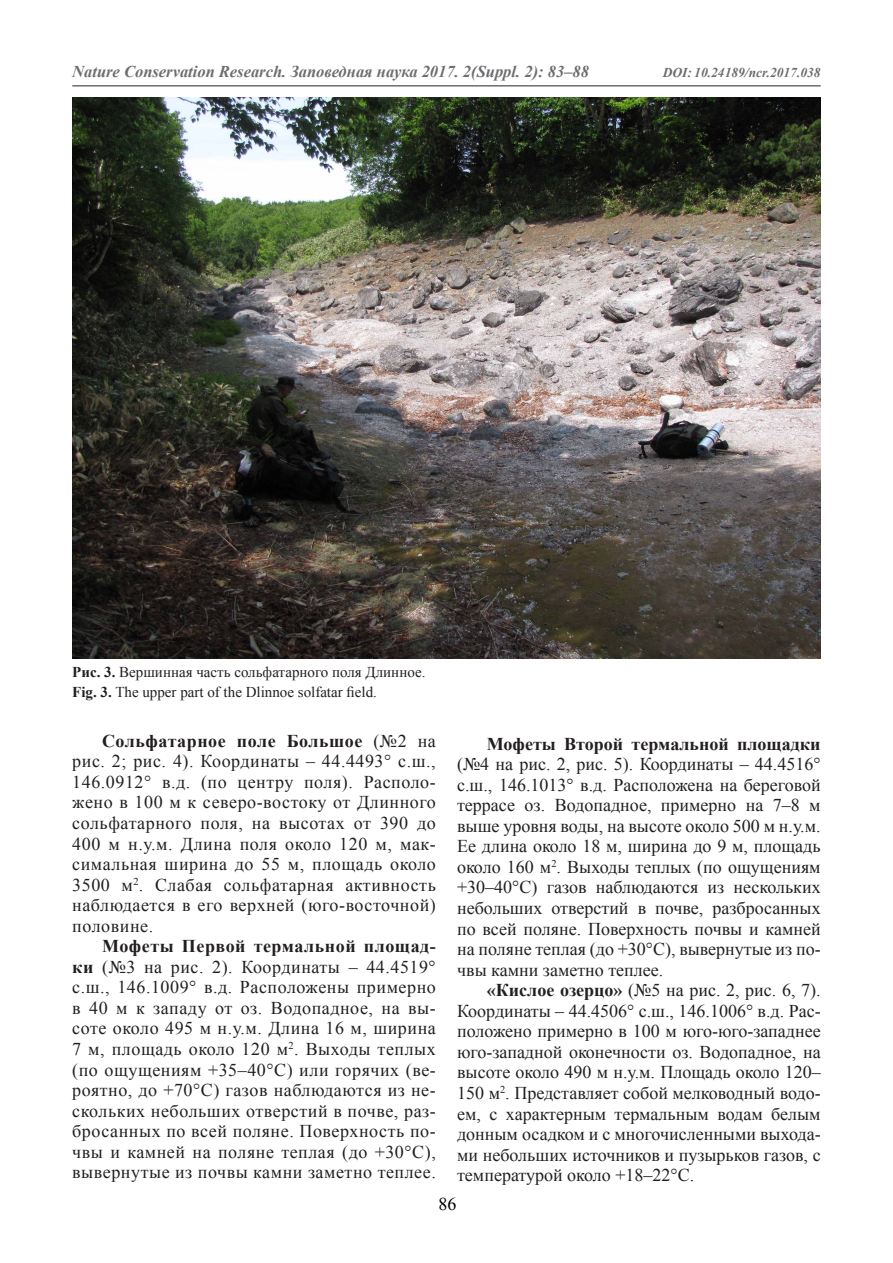
<style>
.page{position:relative;width:893px;height:1263px;background:#fff}
.page>*{position:absolute;margin:0;border:0;box-sizing:border-box;transform-origin:0 0}
.t1{font:18px/20.5px "Times New Roman";color:#231f20;text-align:justify}
.t2{font:18px "Times New Roman";color:#000}
.t3{font:italic 700 16.5px "Times New Roman";color:#6c6d70}
.t4{font:15px "Times New Roman";color:#231f20}
.t5{font:italic 700 13.5px "Times New Roman";color:#6c6d70}
.s1{font-weight:700}
</style>
<div class="page">
<hr style="left:72px;top:85px;width:749px;height:2px;background:#6c6d70">
<img style="left:72px;top:98px;width:749px;height:561px">
<p class="t3" style="left:72px;top:60px;width:518px">Nature Conservation Research. Заповедная наука 2017. 2(Suppl. 2): 83–88</p>
<p class="t5" style="left:663px;top:63px;width:159px">DOI: 10.24189/ncr.2017.038</p>
<p class="t4" style="left:72px;top:661px;width:355px"><span class="s1">Рис. 3.</span> Вершинная часть сольфатарного поля Длинное.</p>
<p class="t4" style="left:72px;top:682px;width:306px"><span class="s1">Fig. 3.</span> The upper part of the Dlinnoe solfatar field.</p>
<p class="t1" style="left:72px;top:730px;width:365px;text-indent:30px"><span class="s1">Сольфатарное поле Большое</span> (№2 на рис. 2; рис. 4). Координаты – 44.4493° с.ш., 146.0912° в.д. (по центру поля). Располо&shy;жено в 100 м к северо-востоку от Длинного сольфатарного поля, на высотах от 390 до 400 м н.у.м. Длина поля около 120 м, мак&shy;симальная ширина до 55 м, площадь около 3500 м<sup>2</sup>. Слабая сольфатарная активность наблюдается в его верхней (юго-восточной) половине.</p>
<p class="t1" style="left:72px;top:936px;width:365px;text-indent:30px"><span class="s1">Мофеты Первой термальной площад&shy;ки</span> (№3 на рис. 2). Координаты – 44.4519° с.ш., 146.1009° в.д. Расположены примерно в 40 м к западу от оз. Водопадное, на вы&shy;соте около 495 м н.у.м. Длина 16 м, ширина 7 м, площадь около 120 м<sup>2</sup>. Выходы теплых (по ощущениям +35–40°С) или горячих (ве&shy;роятно, до +70°С) газов наблюдаются из не&shy;скольких небольших отверстий в почве, раз&shy;бросанных по всей поляне. Поверхность по&shy;чвы и камней на поляне теплая (до +30°С), вывернутые из почвы камни заметно теплее.</p>
<p class="t1" style="left:457px;top:733px;width:365px;text-indent:30px"><span class="s1">Мофеты Второй термальной площадки </span>(№4 на рис. 2, рис. 5). Координаты – 44.4516° с.ш., 146.1013° в.д. Расположена на береговой террасе оз. Водопадное, примерно на 7–8 м выше уровня воды, на высоте около 500 м н.у.м.<br>Ее длина около 18 м, ширина до 9 м, площадь около 160 м<sup>2</sup>. Выходы теплых (по ощущениям +30–40°С) газов наблюдаются из нескольких небольших отверстий в почве, разбросанных по всей поляне. Поверхность почвы и камней на поляне теплая (до +30°С), вывернутые из по&shy;чвы камни заметно теплее.</p>
<p class="t1" style="left:457px;top:980px;width:365px;text-indent:30px"><span class="s1">«Кислое озерцо»</span> (№5 на рис. 2, рис. 6, 7).<br>Координаты – 44.4506° с.ш., 146.1006° в.д. Рас&shy;положено примерно в 100 м юго-юго-западнее юго-западной оконечности оз. Водопадное, на высоте около 490 м н.у.м. Площадь около 120– 150 м<sup>2</sup>. Представляет собой мелководный водо&shy;ем, с характерным термальным водам белым донным осадком и с многочисленными выхода&shy;ми небольших источников и пузырьков газов, с температурой около +18–22°С.</p>
<p class="t2" style="left:439px;top:1191px;width:19px">86</p>
</div>
